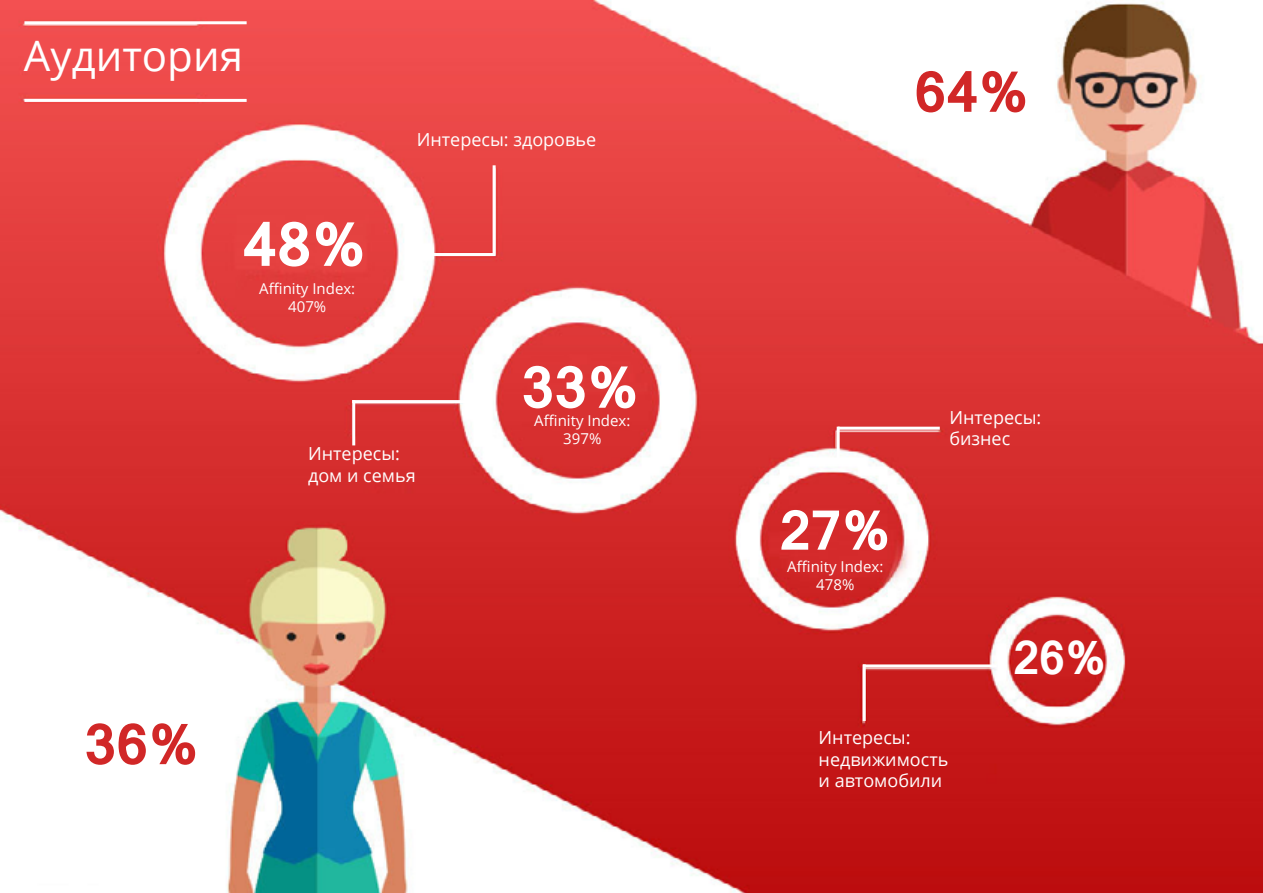
<style>
.page{position:relative;width:1263px;height:893px;background:#fff}
.page>*{position:absolute;margin:0;border:0;box-sizing:border-box;transform-origin:0 0}
.t1{font:700 60px "Mangal";color:#fff}
.t2{font:700 57px "Mangal";color:#fff}
.t3{font:700 55.5px "Mangal";color:#d12727}
.t4{font:700 54px "Mangal";color:#fff}
.t5{font:700 45px "Mangal";color:#fff}
.t6{font:42px "Open Sans";color:#fff}
.t7{font:18px/21.6px "Open Sans";color:#fff}
.t8{font:15px/18px "Open Sans";color:#fff;text-align:center}
</style>
<div class="page">
<img style="left:0;top:0;width:1263px;height:893px">
<div style="left:24px;top:813px;width:157px;height:54px;background:#fff"></div>
<hr style="left:24px;top:21px;width:223px;height:3px;background:#fff">
<hr style="left:24px;top:99px;width:223px;height:3px;background:#fff">
<hr style="left:419px;top:253px;width:75px;height:3px;background:#fff">
<hr style="left:352px;top:400px;width:119px;height:3px;background:#fff">
<hr style="left:838px;top:427px;width:102px;height:3px;background:#fff">
<hr style="left:863px;top:664px;width:134px;height:3px;background:#fff">
<hr style="left:493px;top:165px;width:3px;height:91px;background:#fff">
<hr style="left:352px;top:400px;width:3px;height:45px;background:#fff">
<hr style="left:837px;top:427px;width:3px;height:33px;background:#fff">
<hr style="left:863px;top:664px;width:3px;height:57px;background:#fff">
<h3 class="t6" style="left:24px;top:27px;width:221px">Аудитория</h3>
<h1 class="t1" style="left:242px;top:189px;width:126px">48%</h1>
<p class="t8" style="left:259px;top:279px;width:98px">Affinity Index:<br>407%</p>
<p class="t7" style="left:417px;top:128px;width:181px">Интересы: здоровье</p>
<h2 class="t2" style="left:521px;top:335px;width:120px">33%</h2>
<p class="t8" style="left:534px;top:411px;width:98px">Affinity Index:<br>397%</p>
<h3 class="t3" style="left:84px;top:693px;width:116px">36%</h3>
<p class="t7" style="left:308px;top:442px;width:109px">Интересы: дом и семья</p>
<h3 class="t3" style="left:914px;top:41px;width:116px">64%</h3>
<h3 class="t4" style="left:779px;top:480px;width:113px">27%</h3>
<p class="t8" style="left:787px;top:557px;width:98px">Affinity Index:<br>478%</p>
<p class="t7" style="left:949px;top:406px;width:93px">Интересы: бизнес</p>
<h3 class="t5" style="left:1013px;top:616px;width:95px">26%</h3>
<p class="t7" style="left:818px;top:726px;width:131px">Интересы: недвижимость и автомобили</p>
</div>
